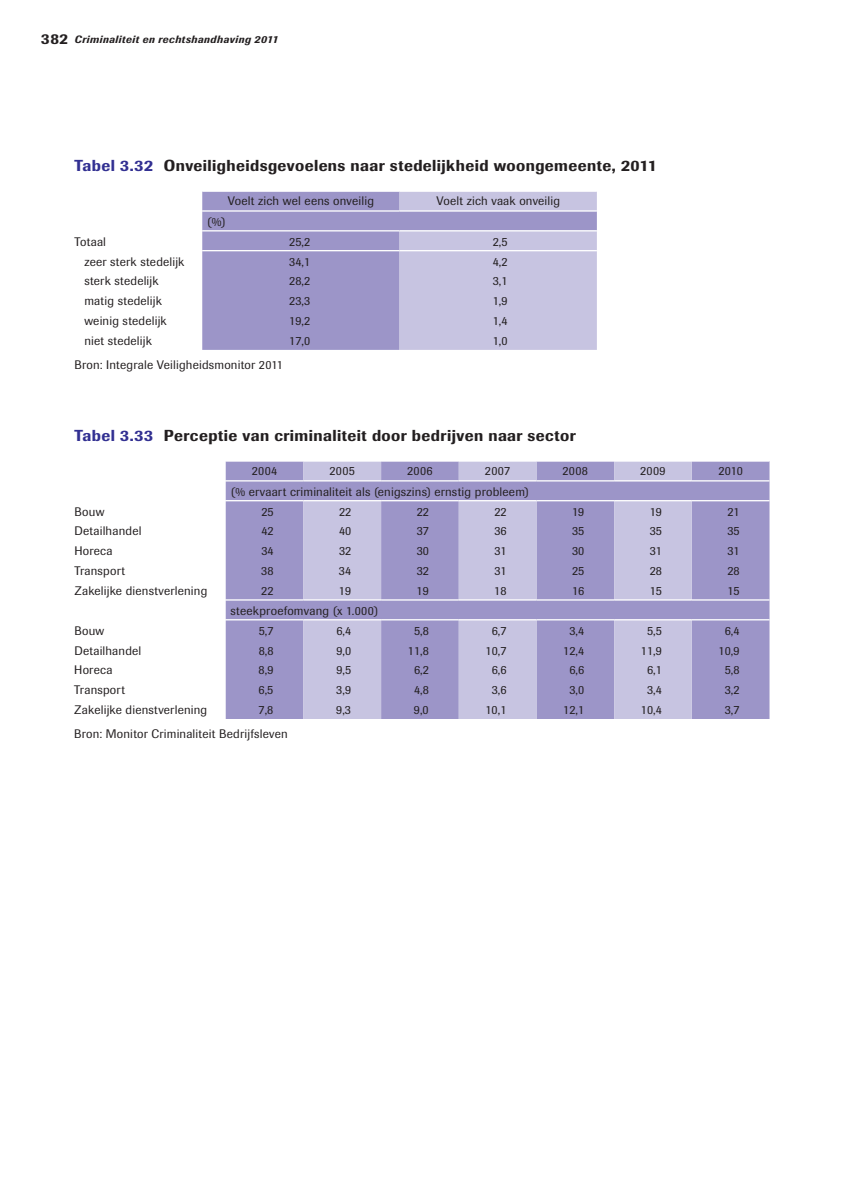
<style>
.page{position:relative;width:844px;height:1191px;background:#fff}
.page>*{position:absolute;margin:0;border:0;box-sizing:border-box;transform-origin:0 0}
.t1{font:500 15.75px "Imago";letter-spacing:.025em;color:#231f20}
.t2{font:12.25px "Supersonic TBSK";letter-spacing:.015em;color:#231f20}
.t3{font:12.25px "Supersonic BSK";letter-spacing:.015em;color:#231f20}
.t4{font:italic 500 10.5px "Imago";letter-spacing:.045em;color:#231f20}
.s1{font-style:normal;font-size:14.88px}
.s2{color:#323092}
</style>
<div class="page">
<svg style="left:202px;top:192px;width:395px;height:158px;background:#afaad3"></svg>
<hr style="left:202px;top:250px;width:197px;height:1px;background:#fff">
<hr style="left:399px;top:250px;width:197px;height:1px;background:#fff">
<hr style="left:596px;top:250px;width:198px;height:1px;background:#fff">
<hr style="left:202px;top:210px;width:197px;height:2px;background:#fff">
<hr style="left:399px;top:210px;width:197px;height:2px;background:#fff">
<hr style="left:596px;top:210px;width:198px;height:2px;background:#fff">
<hr style="left:202px;top:230px;width:197px;height:1px;background:#fff">
<hr style="left:399px;top:230px;width:197px;height:1px;background:#fff">
<hr style="left:596px;top:230px;width:198px;height:1px;background:#fff">
<div style="left:226px;top:461px;width:543px;height:39px;background:#9c95c8"></div>
<svg style="left:303px;top:461px;width:388px;height:19px;background:#b8b4d8"></svg>
<div style="left:226px;top:501px;width:543px;height:218px;background:#9c95c8"></div>
<svg style="left:303px;top:501px;width:388px;height:218px;background:#b4afd6"></svg>
<hr style="left:226px;top:480px;width:77px;height:1px;background:#fff">
<hr style="left:303px;top:480px;width:78px;height:1px;background:#fff">
<hr style="left:381px;top:480px;width:77px;height:1px;background:#fff">
<hr style="left:458px;top:480px;width:78px;height:1px;background:#fff">
<hr style="left:536px;top:480px;width:78px;height:1px;background:#fff">
<hr style="left:614px;top:480px;width:77px;height:1px;background:#fff">
<hr style="left:691px;top:480px;width:78px;height:1px;background:#fff">
<hr style="left:226px;top:599px;width:77px;height:1px;background:#fff">
<hr style="left:303px;top:599px;width:78px;height:1px;background:#fff">
<hr style="left:381px;top:599px;width:77px;height:1px;background:#fff">
<hr style="left:458px;top:599px;width:78px;height:1px;background:#fff">
<hr style="left:536px;top:599px;width:78px;height:1px;background:#fff">
<hr style="left:614px;top:599px;width:77px;height:1px;background:#fff">
<hr style="left:691px;top:599px;width:78px;height:1px;background:#fff">
<hr style="left:226px;top:619px;width:77px;height:1px;background:#fff">
<hr style="left:303px;top:619px;width:78px;height:1px;background:#fff">
<hr style="left:381px;top:619px;width:77px;height:1px;background:#fff">
<hr style="left:458px;top:619px;width:78px;height:1px;background:#fff">
<hr style="left:536px;top:619px;width:78px;height:1px;background:#fff">
<hr style="left:614px;top:619px;width:77px;height:1px;background:#fff">
<hr style="left:691px;top:619px;width:78px;height:1px;background:#fff">
<p class="t4" style="left:41px;top:33px;width:239px"><span class="s1">382</span> Criminaliteit en rechtshandhaving 2011</p>
<p class="t1" style="left:74px;top:156px;width:584px"><span class="s2">Tabel 3.32</span> Onveiligheidsgevoelens naar stedelijkheid woongemeente, 2011</p>
<p class="t2" style="left:228px;top:194px;width:148px">Voelt zich wel eens onveilig</p>
<p class="t2" style="left:436px;top:194px;width:125px">Voelt zich vaak onveilig</p>
<p class="t2" style="left:207px;top:214px;width:20px">(%)</p>
<p class="t2" style="left:74px;top:234px;width:33px">Totaal</p>
<p class="t2" style="left:289px;top:234px;width:22px">25,2</p>
<p class="t2" style="left:492px;top:234px;width:16px">2,5</p>
<p class="t2" style="left:84px;top:254px;width:101px">zeer sterk stedelijk</p>
<p class="t2" style="left:289px;top:254px;width:22px">34,1</p>
<p class="t2" style="left:492px;top:254px;width:16px">4,2</p>
<p class="t2" style="left:84px;top:274px;width:76px">sterk stedelijk</p>
<p class="t2" style="left:289px;top:274px;width:22px">28,2</p>
<p class="t2" style="left:492px;top:274px;width:16px">3,1</p>
<p class="t2" style="left:84px;top:294px;width:79px">matig stedelijk</p>
<p class="t2" style="left:289px;top:294px;width:22px">23,3</p>
<p class="t2" style="left:492px;top:294px;width:16px">1,9</p>
<p class="t2" style="left:84px;top:314px;width:84px">weinig stedelijk</p>
<p class="t2" style="left:289px;top:314px;width:22px">19,2</p>
<p class="t2" style="left:492px;top:314px;width:16px">1,4</p>
<p class="t2" style="left:84px;top:333px;width:69px">niet stedelijk</p>
<p class="t2" style="left:289px;top:333px;width:22px">17,0</p>
<p class="t2" style="left:492px;top:333px;width:16px">1,0</p>
<p class="t3" style="left:74px;top:358px;width:210px">Bron: Integrale Veiligheidsmonitor 2011</p>
<p class="t1" style="left:74px;top:426px;width:502px"><span class="s2">Tabel 3.33</span> Perceptie van criminaliteit door bedrijven naar sector</p>
<p class="t2" style="left:252px;top:464px;width:27px">2004</p>
<p class="t2" style="left:329px;top:464px;width:27px">2005</p>
<p class="t2" style="left:407px;top:464px;width:27px">2006</p>
<p class="t2" style="left:485px;top:464px;width:27px">2007</p>
<p class="t2" style="left:562px;top:464px;width:27px">2008</p>
<p class="t2" style="left:640px;top:464px;width:27px">2009</p>
<p class="t2" style="left:718px;top:464px;width:26px">2010</p>
<p class="t2" style="left:231px;top:484px;width:299px">(% ervaart criminaliteit als (enigszins) ernstig probleem)</p>
<p class="t2" style="left:74px;top:504px;width:31px">Bouw</p>
<p class="t2" style="left:261px;top:504px;width:14px">25</p>
<p class="t2" style="left:339px;top:504px;width:14px">22</p>
<p class="t2" style="left:416px;top:504px;width:14px">22</p>
<p class="t2" style="left:494px;top:504px;width:14px">22</p>
<p class="t2" style="left:572px;top:504px;width:14px">19</p>
<p class="t2" style="left:649px;top:504px;width:14px">19</p>
<p class="t2" style="left:727px;top:504px;width:14px">21</p>
<p class="t2" style="left:74px;top:524px;width:68px">Detailhandel</p>
<p class="t2" style="left:261px;top:524px;width:14px">42</p>
<p class="t2" style="left:339px;top:524px;width:14px">40</p>
<p class="t2" style="left:416px;top:524px;width:14px">37</p>
<p class="t2" style="left:494px;top:524px;width:14px">36</p>
<p class="t2" style="left:572px;top:524px;width:14px">35</p>
<p class="t2" style="left:649px;top:524px;width:14px">35</p>
<p class="t2" style="left:727px;top:524px;width:14px">35</p>
<p class="t2" style="left:74px;top:544px;width:40px">Horeca</p>
<p class="t2" style="left:261px;top:544px;width:14px">34</p>
<p class="t2" style="left:339px;top:544px;width:14px">32</p>
<p class="t2" style="left:416px;top:544px;width:14px">30</p>
<p class="t2" style="left:494px;top:544px;width:14px">31</p>
<p class="t2" style="left:572px;top:544px;width:14px">30</p>
<p class="t2" style="left:649px;top:544px;width:14px">31</p>
<p class="t2" style="left:727px;top:544px;width:14px">31</p>
<p class="t2" style="left:74px;top:564px;width:52px">Transport</p>
<p class="t2" style="left:261px;top:564px;width:14px">38</p>
<p class="t2" style="left:339px;top:564px;width:14px">34</p>
<p class="t2" style="left:416px;top:564px;width:14px">32</p>
<p class="t2" style="left:494px;top:564px;width:14px">31</p>
<p class="t2" style="left:572px;top:564px;width:14px">25</p>
<p class="t2" style="left:649px;top:564px;width:14px">28</p>
<p class="t2" style="left:727px;top:564px;width:14px">28</p>
<p class="t2" style="left:74px;top:583px;width:134px">Zakelijke dienstverlening</p>
<p class="t2" style="left:261px;top:583px;width:14px">22</p>
<p class="t2" style="left:339px;top:583px;width:14px">19</p>
<p class="t2" style="left:416px;top:583px;width:14px">19</p>
<p class="t2" style="left:494px;top:583px;width:14px">18</p>
<p class="t2" style="left:572px;top:583px;width:14px">16</p>
<p class="t2" style="left:649px;top:583px;width:14px">15</p>
<p class="t2" style="left:727px;top:583px;width:14px">15</p>
<p class="t2" style="left:230px;top:603px;width:149px">steekproefomvang (x 1.000)</p>
<p class="t2" style="left:74px;top:623px;width:31px">Bouw</p>
<p class="t2" style="left:259px;top:623px;width:16px">5,7</p>
<p class="t2" style="left:336px;top:623px;width:16px">6,4</p>
<p class="t2" style="left:414px;top:623px;width:16px">5,8</p>
<p class="t2" style="left:491px;top:623px;width:16px">6,7</p>
<p class="t2" style="left:569px;top:623px;width:16px">3,4</p>
<p class="t2" style="left:647px;top:623px;width:16px">5,5</p>
<p class="t2" style="left:724px;top:623px;width:16px">6,4</p>
<p class="t2" style="left:74px;top:643px;width:68px">Detailhandel</p>
<p class="t2" style="left:258px;top:643px;width:16px">8,8</p>
<p class="t2" style="left:336px;top:643px;width:16px">9,0</p>
<p class="t2" style="left:408px;top:643px;width:22px">11,8</p>
<p class="t2" style="left:485px;top:643px;width:22px">10,7</p>
<p class="t2" style="left:563px;top:643px;width:22px">12,4</p>
<p class="t2" style="left:640px;top:643px;width:22px">11,9</p>
<p class="t2" style="left:718px;top:643px;width:22px">10,9</p>
<p class="t2" style="left:74px;top:663px;width:40px">Horeca</p>
<p class="t2" style="left:258px;top:663px;width:16px">8,9</p>
<p class="t2" style="left:336px;top:663px;width:16px">9,5</p>
<p class="t2" style="left:414px;top:663px;width:16px">6,2</p>
<p class="t2" style="left:491px;top:663px;width:16px">6,6</p>
<p class="t2" style="left:569px;top:663px;width:16px">6,6</p>
<p class="t2" style="left:647px;top:663px;width:16px">6,1</p>
<p class="t2" style="left:724px;top:663px;width:16px">5,8</p>
<p class="t2" style="left:74px;top:683px;width:52px">Transport</p>
<p class="t2" style="left:258px;top:683px;width:16px">6,5</p>
<p class="t2" style="left:336px;top:683px;width:16px">3,9</p>
<p class="t2" style="left:414px;top:683px;width:16px">4,8</p>
<p class="t2" style="left:491px;top:683px;width:16px">3,6</p>
<p class="t2" style="left:569px;top:683px;width:16px">3,0</p>
<p class="t2" style="left:647px;top:683px;width:16px">3,4</p>
<p class="t2" style="left:724px;top:683px;width:16px">3,2</p>
<p class="t2" style="left:74px;top:702px;width:134px">Zakelijke dienstverlening</p>
<p class="t2" style="left:258px;top:702px;width:16px">7,8</p>
<p class="t2" style="left:336px;top:702px;width:16px">9,3</p>
<p class="t2" style="left:414px;top:702px;width:16px">9,0</p>
<p class="t2" style="left:485px;top:702px;width:22px">10,1</p>
<p class="t2" style="left:563px;top:702px;width:22px">12,1</p>
<p class="t2" style="left:640px;top:702px;width:22px">10,4</p>
<p class="t2" style="left:724px;top:702px;width:16px">3,7</p>
<p class="t3" style="left:74px;top:727px;width:215px">Bron: Monitor Criminaliteit Bedrijfsleven</p>
</div>
